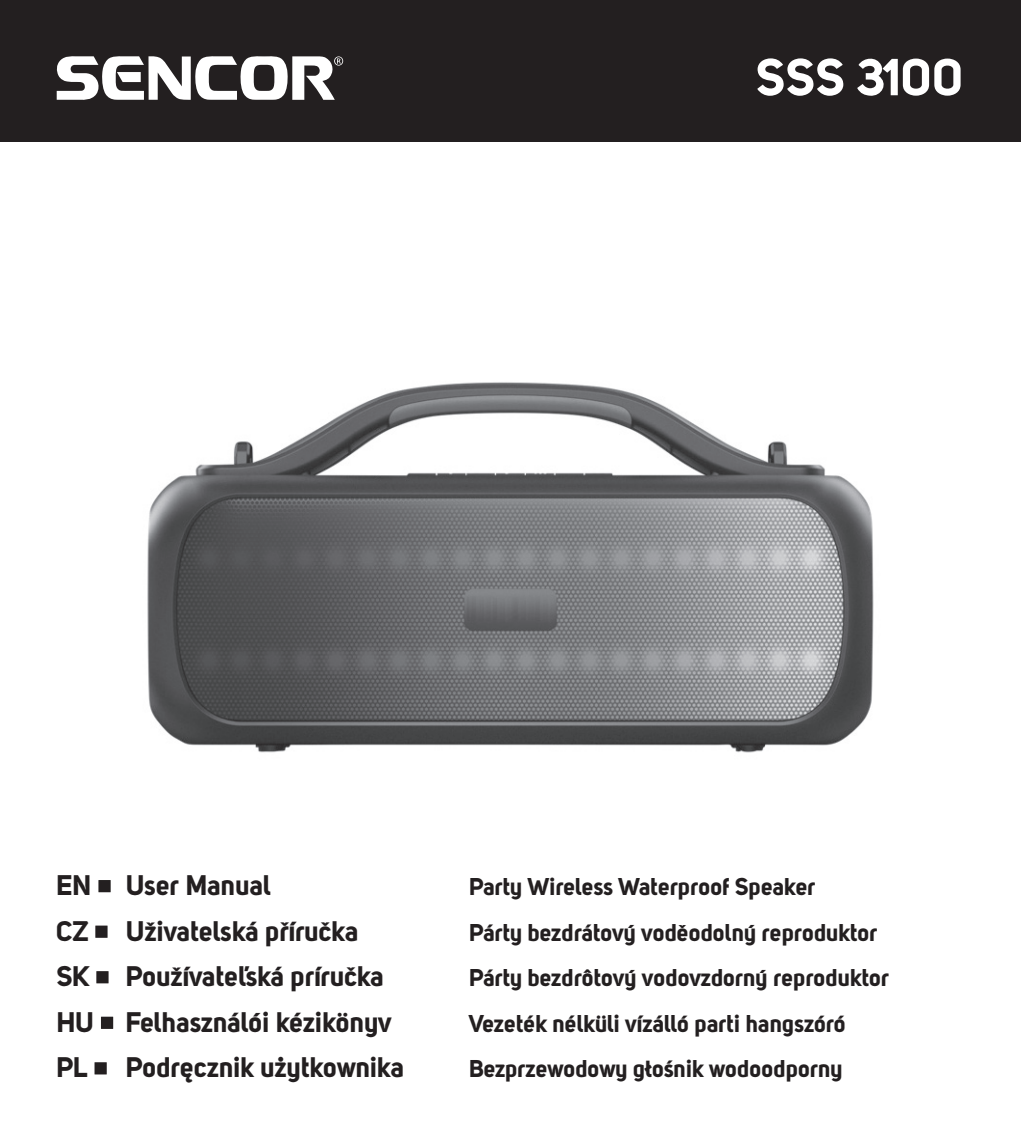
<style>
.page{position:relative;width:1021px;height:1134px;background:#fff}
.page>*{position:absolute;margin:0;border:0;box-sizing:border-box;transform-origin:0 0}
.t1{font:51.2px "Uni Sans PRO Bold";color:#fff}
.t2{font:28px "Uni Sans PRO Bold";color:#231f20}
.t3{font:24px "Uni Sans PRO Bold";color:#231f20}
</style>
<div class="page">
<div style="left:0;top:0;width:1020px;height:141px;background:#231f20"></div>
<svg style="left:56px;top:56px;width:287px;height:44px"></svg>
<svg style="left:98px;top:880px;width:13px;height:12px"></svg>
<svg style="left:95px;top:925px;width:13px;height:13px"></svg>
<svg style="left:96px;top:971px;width:13px;height:12px"></svg>
<svg style="left:101px;top:1017px;width:12px;height:12px"></svg>
<svg style="left:94px;top:1062px;width:13px;height:12px"></svg>
<img style="left:147px;top:382px;width:727px;height:371px">
<h1 class="t1" style="left:756px;top:59px;width:209px">SSS 3100</h1>
<p class="t2" style="left:57px;top:875px;width:216px">EN User Manual</p>
<p class="t3" style="left:469px;top:878px;width:348px">Party Wireless Waterproof Speaker</p>
<p class="t2" style="left:57px;top:921px;width:34px">CZ</p>
<p class="t2" style="left:126px;top:921px;width:234px">Uživatelská příručka</p>
<p class="t3" style="left:469px;top:923px;width:410px">Párty bezdrátový voděodolný reproduktor</p>
<p class="t2" style="left:57px;top:966px;width:35px">SK</p>
<p class="t2" style="left:126px;top:966px;width:260px">Používateľská príručka</p>
<p class="t3" style="left:469px;top:969px;width:421px">Párty bezdrôtový vodovzdorný reproduktor</p>
<p class="t2" style="left:57px;top:1012px;width:337px">HU Felhasználói kézikönyv</p>
<p class="t3" style="left:469px;top:1015px;width:378px">Vezeték nélküli vízálló parti hangszóró</p>
<p class="t2" style="left:57px;top:1057px;width:33px">PL</p>
<p class="t2" style="left:126px;top:1057px;width:280px">Podręcznik użytkownika</p>
<p class="t3" style="left:469px;top:1060px;width:375px">Bezprzewodowy głośnik wodoodporny</p>
</div>
